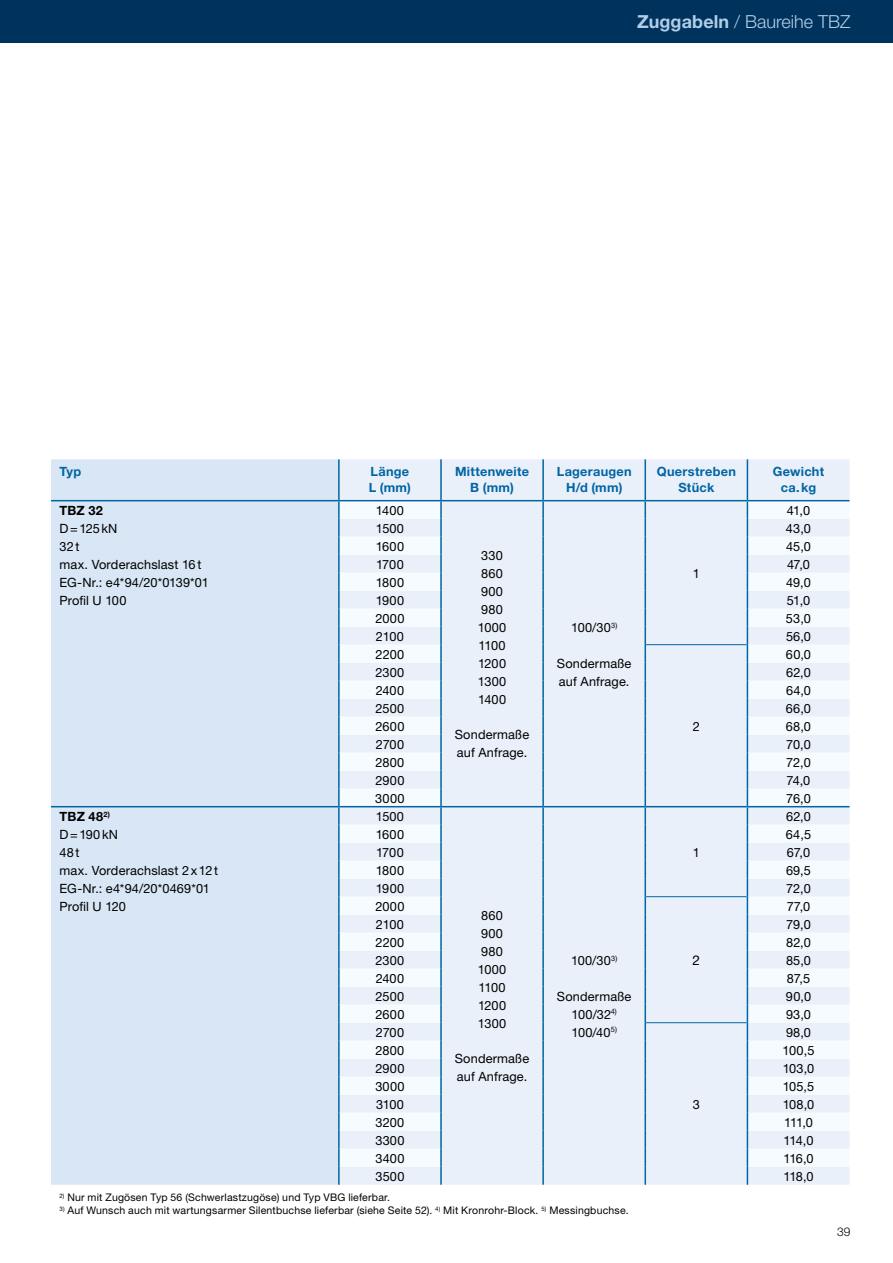
<style>
.page{position:relative;width:893px;height:1263px;background:#fff}
.page>*{position:absolute;margin:0;border:0;box-sizing:border-box;transform-origin:0 0}
.t1{font:300 18px "Helvetica Neue LT";color:#b0cee6}
.t2{font:13.5px "Helvetica Neue LT";color:#000}
.t3{font:12.75px/18px "Helvetica Neue LT";letter-spacing:.015em;color:#000}
.t4{font:700 12.75px/16.5px "Helvetica Neue LT";letter-spacing:.02em;color:#0065a3;text-align:center}
.t5{font:700 12.75px "Helvetica Neue LT";color:#000}
.t6{font:300 12px "Helvetica Neue LT";color:#000}
.t7{font:10.5px "Helvetica Neue LT";letter-spacing:.02em;color:#000}
.s1{font-weight:700}
</style>
<div class="page">
<div style="left:0;top:0;width:893px;height:43px;background:#00325e"></div>
<div style="left:51px;top:459px;width:287px;height:726px;background:#d8e6f5"></div>
<div style="left:340px;top:459px;width:510px;height:726px;background:#eaf0f9"></div>
<svg style="left:340px;top:501px;width:510px;height:666px;fill:#eaf0f9"></svg>
<hr style="left:338px;top:459px;width:2px;height:41px;background:#0065a3">
<hr style="left:440px;top:459px;width:2px;height:41px;background:#0065a3">
<hr style="left:542px;top:459px;width:2px;height:41px;background:#0065a3">
<hr style="left:644px;top:459px;width:2px;height:41px;background:#0065a3">
<hr style="left:747px;top:459px;width:1px;height:41px;background:#0065a3">
<svg style="left:338px;top:501px;width:2px;height:684px"></svg>
<svg style="left:440px;top:501px;width:2px;height:684px"></svg>
<svg style="left:542px;top:501px;width:2px;height:684px"></svg>
<svg style="left:644px;top:501px;width:2px;height:684px"></svg>
<svg style="left:747px;top:501px;width:1px;height:684px"></svg>
<hr style="left:339px;top:500px;width:102px;height:1px;background:#0065a3">
<hr style="left:747px;top:500px;width:103px;height:1px;background:#0065a3">
<hr style="left:339px;top:806px;width:102px;height:1px;background:#0065a3">
<hr style="left:51px;top:500px;width:288px;height:1px;background:#0065a3">
<hr style="left:441px;top:500px;width:102px;height:1px;background:#0065a3">
<hr style="left:543px;top:500px;width:102px;height:1px;background:#0065a3">
<hr style="left:645px;top:500px;width:102px;height:1px;background:#0065a3">
<hr style="left:747px;top:806px;width:103px;height:1px;background:#0065a3">
<hr style="left:646px;top:644px;width:101px;height:1px;background:#0065a3">
<hr style="left:51px;top:806px;width:288px;height:1px;background:#0065a3">
<hr style="left:441px;top:806px;width:102px;height:1px;background:#0065a3">
<hr style="left:543px;top:806px;width:102px;height:1px;background:#0065a3">
<hr style="left:645px;top:806px;width:102px;height:1px;background:#0065a3">
<hr style="left:646px;top:896px;width:101px;height:1px;background:#0065a3">
<hr style="left:646px;top:1022px;width:101px;height:1px;background:#0065a3">
<h1 class="t1" style="left:637px;top:11px;width:215px"><span class="s1">Zuggabeln</span> / Baureihe TBZ</h1>
<p class="t4" style="left:60px;top:463px;width:23px">Typ</p>
<p class="t4" style="left:369px;top:463px;width:44px;text-align:left">Länge<br>L (mm)</p>
<p class="t4" style="left:455px;top:463px;width:75px">Mittenweite<br>B (mm)</p>
<p class="t4" style="left:557px;top:463px;width:76px">Lageraugen<br>H/d (mm)</p>
<p class="t4" style="left:657px;top:463px;width:81px">Querstreben<br>Stück</p>
<p class="t4" style="left:773px;top:463px;width:53px">Gewicht ca.kg</p>
<p class="t5" style="left:60px;top:502px;width:45px">TBZ 32</p>
<p class="t3" style="left:60px;top:519px;width:151px">D=125kN<br>32t<br>max. Vorderachslast 16t<br>EG-Nr.: e4*94/20*0139*01<br>Profil U 100</p>
<p class="t3" style="left:787px;top:501px;width:25px">41,0</p>
<p class="t3" style="left:376px;top:501px;width:30px">1400</p>
<p class="t3" style="left:376px;top:519px;width:30px">1500</p>
<p class="t3" style="left:786px;top:519px;width:27px">43,0</p>
<p class="t3" style="left:376px;top:537px;width:30px">1600</p>
<p class="t3" style="left:786px;top:537px;width:26px">45,0</p>
<p class="t3" style="left:376px;top:555px;width:29px">1700</p>
<p class="t3" style="left:787px;top:555px;width:25px">47,0</p>
<p class="t3" style="left:376px;top:573px;width:30px">1800</p>
<p class="t3" style="left:786px;top:573px;width:26px">49,0</p>
<p class="t3" style="left:376px;top:591px;width:30px">1900</p>
<p class="t3" style="left:787px;top:591px;width:25px">51,0</p>
<p class="t3" style="left:375px;top:609px;width:31px">2000</p>
<p class="t3" style="left:786px;top:609px;width:27px">53,0</p>
<p class="t3" style="left:376px;top:627px;width:29px">2100</p>
<p class="t3" style="left:786px;top:627px;width:26px">56,0</p>
<p class="t3" style="left:376px;top:645px;width:30px">2200</p>
<p class="t3" style="left:478px;top:546px;width:30px">330<br>860<br>900<br>980<br>1000<br>1100<br>1200<br>1300<br>1400</p>
<p class="t3" style="left:455px;top:726px;width:76px">Sondermaße auf Anfrage.</p>
<p class="t3" style="left:693px;top:564px;width:9px">1</p>
<p class="t3" style="left:571px;top:618px;width:48px">100/30<sup>3)</sup></p>
<p class="t3" style="left:557px;top:654px;width:76px">Sondermaße auf Anfrage.</p>
<p class="t3" style="left:786px;top:645px;width:27px">60,0</p>
<p class="t3" style="left:375px;top:663px;width:30px">2300</p>
<p class="t3" style="left:786px;top:663px;width:26px">62,0</p>
<p class="t3" style="left:376px;top:681px;width:30px">2400</p>
<p class="t3" style="left:786px;top:681px;width:27px">64,0</p>
<p class="t3" style="left:376px;top:699px;width:30px">2500</p>
<p class="t3" style="left:786px;top:699px;width:27px">66,0</p>
<p class="t3" style="left:375px;top:717px;width:30px">2600</p>
<p class="t3" style="left:786px;top:717px;width:27px">68,0</p>
<p class="t3" style="left:376px;top:735px;width:30px">2700</p>
<p class="t3" style="left:786px;top:735px;width:26px">70,0</p>
<p class="t3" style="left:376px;top:753px;width:30px">2800</p>
<p class="t3" style="left:786px;top:753px;width:26px">72,0</p>
<p class="t3" style="left:375px;top:771px;width:31px">2900</p>
<p class="t3" style="left:787px;top:771px;width:25px">74,0</p>
<p class="t3" style="left:375px;top:789px;width:31px">3000</p>
<p class="t3" style="left:786px;top:789px;width:26px">76,0</p>
<p class="t3" style="left:693px;top:717px;width:9px">2</p>
<p class="t3" style="left:60px;top:807px;width:160px"><span class="s1">TBZ 48</span><sup>2)<br></sup>D=190kN<br>48t<br>max. Vorderachslast 2x12t<br>EG-Nr.: e4*94/20*0469*01<br>Profil U 120</p>
<p class="t3" style="left:376px;top:807px;width:30px">1500</p>
<p class="t3" style="left:786px;top:807px;width:26px">62,0</p>
<p class="t3" style="left:376px;top:825px;width:30px">1600</p>
<p class="t3" style="left:786px;top:825px;width:27px">64,5</p>
<p class="t3" style="left:376px;top:843px;width:29px">1700</p>
<p class="t3" style="left:787px;top:843px;width:25px">67,0</p>
<p class="t3" style="left:376px;top:861px;width:30px">1800</p>
<p class="t3" style="left:786px;top:861px;width:27px">69,5</p>
<p class="t3" style="left:376px;top:879px;width:30px">1900</p>
<p class="t3" style="left:786px;top:879px;width:26px">72,0</p>
<p class="t3" style="left:375px;top:897px;width:31px">2000</p>
<p class="t3" style="left:693px;top:843px;width:9px">1</p>
<p class="t3" style="left:787px;top:897px;width:25px">77,0</p>
<p class="t3" style="left:478px;top:906px;width:30px">860<br>900<br>980<br>1000<br>1100<br>1200<br>1300</p>
<p class="t3" style="left:455px;top:1050px;width:76px">Sondermaße auf Anfrage.</p>
<p class="t3" style="left:376px;top:915px;width:29px">2100</p>
<p class="t3" style="left:786px;top:915px;width:26px">79,0</p>
<p class="t3" style="left:376px;top:933px;width:30px">2200</p>
<p class="t3" style="left:786px;top:933px;width:26px">82,0</p>
<p class="t3" style="left:375px;top:951px;width:30px">2300</p>
<p class="t3" style="left:786px;top:951px;width:26px">85,0</p>
<p class="t3" style="left:376px;top:969px;width:30px">2400</p>
<p class="t3" style="left:787px;top:969px;width:25px">87,5</p>
<p class="t3" style="left:376px;top:987px;width:30px">2500</p>
<p class="t3" style="left:786px;top:987px;width:27px">90,0</p>
<p class="t3" style="left:375px;top:1005px;width:30px">2600</p>
<p class="t3" style="left:786px;top:1005px;width:27px">93,0</p>
<p class="t3" style="left:376px;top:1023px;width:30px">2700</p>
<p class="t3" style="left:571px;top:951px;width:48px">100/30<sup>3)</sup></p>
<p class="t3" style="left:557px;top:987px;width:76px;text-align:center">Sondermaße<br>100/32<sup>4)<br></sup>100/40<sup>5)</sup></p>
<p class="t2" style="left:693px;top:952px;width:9px">2</p>
<p class="t3" style="left:786px;top:1023px;width:27px">98,0</p>
<p class="t3" style="left:376px;top:1041px;width:30px">2800</p>
<p class="t3" style="left:783px;top:1041px;width:33px">100,5</p>
<p class="t3" style="left:375px;top:1059px;width:31px">2900</p>
<p class="t3" style="left:783px;top:1059px;width:33px">103,0</p>
<p class="t3" style="left:375px;top:1077px;width:31px">3000</p>
<p class="t3" style="left:783px;top:1077px;width:33px">105,5</p>
<p class="t3" style="left:376px;top:1095px;width:29px">3100</p>
<p class="t3" style="left:783px;top:1095px;width:33px">108,0</p>
<p class="t3" style="left:376px;top:1113px;width:30px">3200</p>
<p class="t3" style="left:784px;top:1113px;width:31px">111,0</p>
<p class="t3" style="left:375px;top:1131px;width:31px">3300</p>
<p class="t3" style="left:783px;top:1131px;width:32px">114,0</p>
<p class="t3" style="left:375px;top:1149px;width:31px">3400</p>
<p class="t3" style="left:783px;top:1149px;width:32px">116,0</p>
<p class="t3" style="left:375px;top:1167px;width:30px">3500</p>
<p class="t3" style="left:783px;top:1167px;width:32px">118,0</p>
<p class="t7" style="left:60px;top:1191px;width:332px"><sup>2)</sup> Nur mit Zugösen Typ 56 (Schwerlastzugöse) und Typ VBG lieferbar.</p>
<p class="t7" style="left:60px;top:1204px;width:571px"><sup>3)</sup> Auf Wunsch auch mit wartungsarmer Silentbuchse lieferbar (siehe Seite 52). <sup>4)</sup> Mit Kronrohr-Block. <sup>5)</sup> Messingbuchse.</p>
<p class="t3" style="left:693px;top:1095px;width:9px">3</p>
<p class="t6" style="left:837px;top:1225px;width:15px">39</p>
</div>
